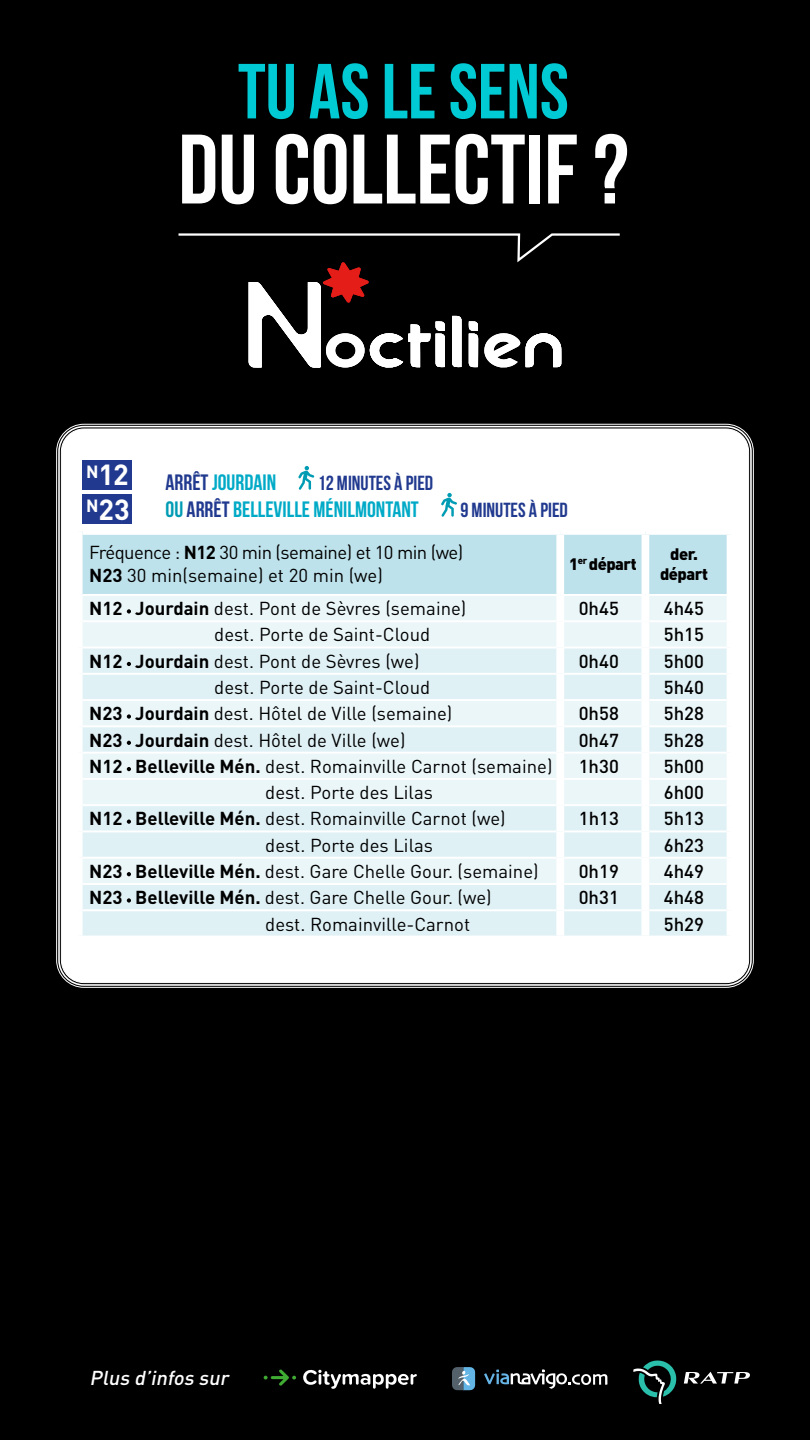
<style>
.page{position:relative;width:810px;height:1440px;background:#000}
.page>*{position:absolute;margin:0;border:0;box-sizing:border-box;transform-origin:0 0}
.t1{font:700 98.4px "Bebas Neue";color:#fff}
.t2{font:700 77.85px "Bebas Neue";color:#00cbd4}
.t3{font:700 28.72px "DIN Pro";color:#fff}
.t4{font:700 22.27px "Bebas Neue";color:#00aac7}
.t5{font:700 20.4px "Bebas Neue";color:#213a8f}
.t6{font:italic 500 19.88px "DIN Pro";color:#fff}
.t7{font:18.52px "DIN Pro";color:#000}
.t8{font:500 18.52px "DIN Pro";color:#000}
.t9{font:18.52px/22.3px "DIN Pro";letter-spacing:-.03em;color:#000}
.t10{font:900 16.42px/19.7px "DIN Pro";letter-spacing:-.03em;color:#000;text-align:center}
.s1{color:#213a8f}
.s2{color:#009cb4}
.s3{font-weight:700}
</style>
<div class="page">
<svg style="left:178px;top:233px;width:442px;height:135px"></svg>
<svg style="left:264px;top:1369px;width:32px;height:17px"></svg>
<svg style="left:303px;top:1370px;width:114px;height:19px"></svg>
<svg style="left:452px;top:1367px;width:23px;height:23px"></svg>
<svg style="left:484px;top:1370px;width:123px;height:19px"></svg>
<svg style="left:684px;top:1372px;width:66px;height:12px"></svg>
<svg style="left:633px;top:1360px;width:44px;height:44px"></svg>
<div style="left:61px;top:429px;width:688px;height:554px;background:#fff;border-radius:23px"></div>
<div style="left:79px;top:532px;width:481px;height:63px;background:#bee2eb"></div>
<div style="left:564px;top:535px;width:163px;height:59px;background:#bee2eb"></div>
<div style="left:83px;top:596px;width:644px;height:51px;background:#ebf6f9"></div>
<svg style="left:83px;top:648px;width:644px;height:288px;background:#e4f2f7"></svg>
<div style="left:83px;top:529px;width:477px;height:6px;background:#fff"></div>
<hr style="left:83px;top:594px;width:477px;height:2px;background:#fff">
<hr style="left:83px;top:699px;width:473px;height:2px;background:#fff">
<hr style="left:564px;top:699px;width:78px;height:2px;background:#fff">
<hr style="left:649px;top:699px;width:78px;height:2px;background:#fff">
<hr style="left:83px;top:752px;width:473px;height:2px;background:#fff">
<hr style="left:564px;top:752px;width:78px;height:2px;background:#fff">
<hr style="left:649px;top:752px;width:78px;height:2px;background:#fff">
<hr style="left:564px;top:804px;width:78px;height:2px;background:#fff">
<hr style="left:649px;top:804px;width:78px;height:2px;background:#fff">
<hr style="left:564px;top:830px;width:78px;height:2px;background:#fff">
<hr style="left:649px;top:830px;width:78px;height:2px;background:#fff">
<hr style="left:83px;top:857px;width:473px;height:2px;background:#fff">
<hr style="left:83px;top:620px;width:473px;height:2px;background:#fff">
<hr style="left:564px;top:620px;width:78px;height:2px;background:#fff">
<hr style="left:649px;top:620px;width:78px;height:2px;background:#fff">
<hr style="left:83px;top:673px;width:473px;height:2px;background:#fff">
<hr style="left:564px;top:673px;width:78px;height:2px;background:#fff">
<hr style="left:649px;top:673px;width:78px;height:2px;background:#fff">
<hr style="left:83px;top:725px;width:473px;height:2px;background:#fff">
<hr style="left:564px;top:725px;width:78px;height:2px;background:#fff">
<hr style="left:649px;top:725px;width:78px;height:2px;background:#fff">
<hr style="left:83px;top:778px;width:473px;height:2px;background:#fff">
<hr style="left:564px;top:778px;width:78px;height:2px;background:#fff">
<hr style="left:649px;top:778px;width:78px;height:2px;background:#fff">
<hr style="left:83px;top:804px;width:473px;height:2px;background:#fff">
<hr style="left:83px;top:830px;width:473px;height:2px;background:#fff">
<hr style="left:564px;top:857px;width:78px;height:2px;background:#fff">
<hr style="left:649px;top:857px;width:78px;height:2px;background:#fff">
<hr style="left:83px;top:883px;width:473px;height:2px;background:#fff">
<hr style="left:564px;top:883px;width:78px;height:2px;background:#fff">
<hr style="left:649px;top:883px;width:78px;height:2px;background:#fff">
<hr style="left:83px;top:909px;width:473px;height:2px;background:#fff">
<hr style="left:564px;top:909px;width:78px;height:2px;background:#fff">
<hr style="left:649px;top:909px;width:78px;height:2px;background:#fff">
<div style="left:556px;top:596px;width:8px;height:25px;background:#fff"></div>
<div style="left:641px;top:596px;width:8px;height:25px;background:#fff"></div>
<div style="left:556px;top:621px;width:8px;height:27px;background:#fff"></div>
<div style="left:641px;top:621px;width:8px;height:27px;background:#fff"></div>
<div style="left:556px;top:648px;width:8px;height:26px;background:#fff"></div>
<div style="left:641px;top:648px;width:8px;height:26px;background:#fff"></div>
<div style="left:556px;top:674px;width:8px;height:26px;background:#fff"></div>
<div style="left:641px;top:674px;width:8px;height:26px;background:#fff"></div>
<div style="left:556px;top:700px;width:8px;height:26px;background:#fff"></div>
<div style="left:641px;top:700px;width:8px;height:26px;background:#fff"></div>
<div style="left:556px;top:726px;width:8px;height:27px;background:#fff"></div>
<div style="left:641px;top:726px;width:8px;height:27px;background:#fff"></div>
<div style="left:556px;top:753px;width:8px;height:26px;background:#fff"></div>
<div style="left:641px;top:753px;width:8px;height:26px;background:#fff"></div>
<div style="left:556px;top:779px;width:8px;height:26px;background:#fff"></div>
<div style="left:641px;top:779px;width:8px;height:26px;background:#fff"></div>
<div style="left:556px;top:805px;width:8px;height:26px;background:#fff"></div>
<div style="left:641px;top:805px;width:8px;height:26px;background:#fff"></div>
<div style="left:556px;top:831px;width:8px;height:27px;background:#fff"></div>
<div style="left:641px;top:831px;width:8px;height:27px;background:#fff"></div>
<div style="left:556px;top:858px;width:8px;height:26px;background:#fff"></div>
<div style="left:641px;top:858px;width:8px;height:26px;background:#fff"></div>
<div style="left:556px;top:884px;width:8px;height:26px;background:#fff"></div>
<div style="left:641px;top:884px;width:8px;height:26px;background:#fff"></div>
<div style="left:556px;top:910px;width:8px;height:26px;background:#fff"></div>
<div style="left:641px;top:910px;width:8px;height:26px;background:#fff"></div>
<div style="left:556px;top:535px;width:8px;height:59px;background:#fff"></div>
<div style="left:642px;top:535px;width:7px;height:59px;background:#fff"></div>
<div style="left:75px;top:532px;width:8px;height:63px;background:#fff"></div>
<div style="left:83px;top:460px;width:49px;height:30px;background:#213a8f"></div>
<svg style="left:298px;top:466px;width:16px;height:24px"></svg>
<div style="left:83px;top:494px;width:49px;height:30px;background:#213a8f"></div>
<svg style="left:441px;top:493px;width:16px;height:24px"></svg>
<svg style="left:127px;top:609px;width:4px;height:5px"></svg>
<svg style="left:127px;top:662px;width:4px;height:4px"></svg>
<svg style="left:127px;top:714px;width:4px;height:5px"></svg>
<svg style="left:127px;top:741px;width:4px;height:4px"></svg>
<svg style="left:127px;top:767px;width:4px;height:4px"></svg>
<svg style="left:127px;top:820px;width:4px;height:4px"></svg>
<svg style="left:127px;top:872px;width:4px;height:4px"></svg>
<svg style="left:127px;top:898px;width:4px;height:5px"></svg>
<h2 class="t2" style="left:238px;top:49px;width:332px">TU AS LE SENS</h2>
<h1 class="t1" style="left:178px;top:116px;width:452px">DU COLLECTIF ?</h1>
<h3 class="t3" style="left:86px;top:456px;width:44px"><sup>N</sup>12</h3>
<p class="t4" style="left:166px;top:470px;width:112px"><span class="s1">ARRÊT</span> JOURDAIN</p>
<p class="t5" style="left:318px;top:471px;width:117px">12 MINUTES À PIED</p>
<h3 class="t3" style="left:86px;top:490px;width:45px"><sup>N</sup>23</h3>
<p class="t4" style="left:166px;top:497px;width:255px"><span class="s2">OU</span> <span class="s1">ARRÊT</span> BELLEVILLE MÉNILMONTANT</p>
<p class="t5" style="left:460px;top:498px;width:109px">9 MINUTES À PIED</p>
<p class="t9" style="left:89px;top:541px;width:376px">Fréquence : <span class="s3">N12</span> 30 min (semaine) et 10 min (we)<br><span class="s3">N23</span> 30 min(semaine) et 20 min (we)</p>
<p class="t10" style="left:569px;top:553px;width:69px">1<sup>er</sup> départ</p>
<p class="t10" style="left:660px;top:543px;width:50px">der. départ</p>
<p class="t7" style="left:89px;top:596px;width:379px"><span class="s3">N12 Jourdain</span> dest. Pont de Sèvres (semaine)</p>
<p class="t8" style="left:579px;top:596px;width:42px">0h45</p>
<p class="t8" style="left:664px;top:596px;width:42px">4h45</p>
<p class="t7" style="left:214px;top:622px;width:217px">dest. Porte de Saint-Cloud</p>
<p class="t8" style="left:664px;top:622px;width:42px">5h15</p>
<p class="t7" style="left:89px;top:648px;width:332px"><span class="s3">N12 Jourdain</span> dest. Pont de Sèvres (we)</p>
<p class="t8" style="left:579px;top:648px;width:42px">0h40</p>
<p class="t8" style="left:664px;top:648px;width:42px">5h00</p>
<p class="t7" style="left:214px;top:675px;width:217px">dest. Porte de Saint-Cloud</p>
<p class="t8" style="left:664px;top:675px;width:42px">5h40</p>
<p class="t7" style="left:89px;top:701px;width:365px"><span class="s3">N23 Jourdain</span> dest. Hôtel de Ville (semaine)</p>
<p class="t8" style="left:579px;top:701px;width:42px">0h58</p>
<p class="t8" style="left:664px;top:701px;width:42px">5h28</p>
<p class="t7" style="left:89px;top:727px;width:318px"><span class="s3">N23 Jourdain</span> dest. Hôtel de Ville (we)</p>
<p class="t8" style="left:579px;top:727px;width:42px">0h47</p>
<p class="t8" style="left:664px;top:727px;width:42px">5h28</p>
<p class="t7" style="left:89px;top:754px;width:465px"><span class="s3">N12 Belleville Mén.</span> dest. Romainville Carnot (semaine)</p>
<p class="t8" style="left:579px;top:754px;width:42px">1h30</p>
<p class="t8" style="left:664px;top:754px;width:42px">5h00</p>
<p class="t7" style="left:265px;top:780px;width:169px">dest. Porte des Lilas</p>
<p class="t8" style="left:664px;top:780px;width:42px">6h00</p>
<p class="t7" style="left:89px;top:806px;width:418px"><span class="s3">N12 Belleville Mén.</span> dest. Romainville Carnot (we)</p>
<p class="t8" style="left:579px;top:806px;width:42px">1h13</p>
<p class="t8" style="left:664px;top:806px;width:42px">5h13</p>
<p class="t7" style="left:265px;top:832px;width:169px">dest. Porte des Lilas</p>
<p class="t8" style="left:664px;top:832px;width:42px">6h23</p>
<p class="t7" style="left:89px;top:859px;width:451px"><span class="s3">N23 Belleville Mén.</span> dest. Gare Chelle Gour. (semaine)</p>
<p class="t8" style="left:579px;top:859px;width:42px">0h19</p>
<p class="t8" style="left:664px;top:859px;width:42px">4h49</p>
<p class="t7" style="left:89px;top:885px;width:404px"><span class="s3">N23 Belleville Mén.</span> dest. Gare Chelle Gour. (we)</p>
<p class="t8" style="left:579px;top:885px;width:42px">0h31</p>
<p class="t8" style="left:664px;top:885px;width:42px">4h48</p>
<p class="t7" style="left:265px;top:911px;width:206px">dest. Romainville-Carnot</p>
<p class="t8" style="left:664px;top:911px;width:42px">5h29</p>
<p class="t6" style="left:90px;top:1364px;width:145px">Plus d’infos sur</p>
</div>
